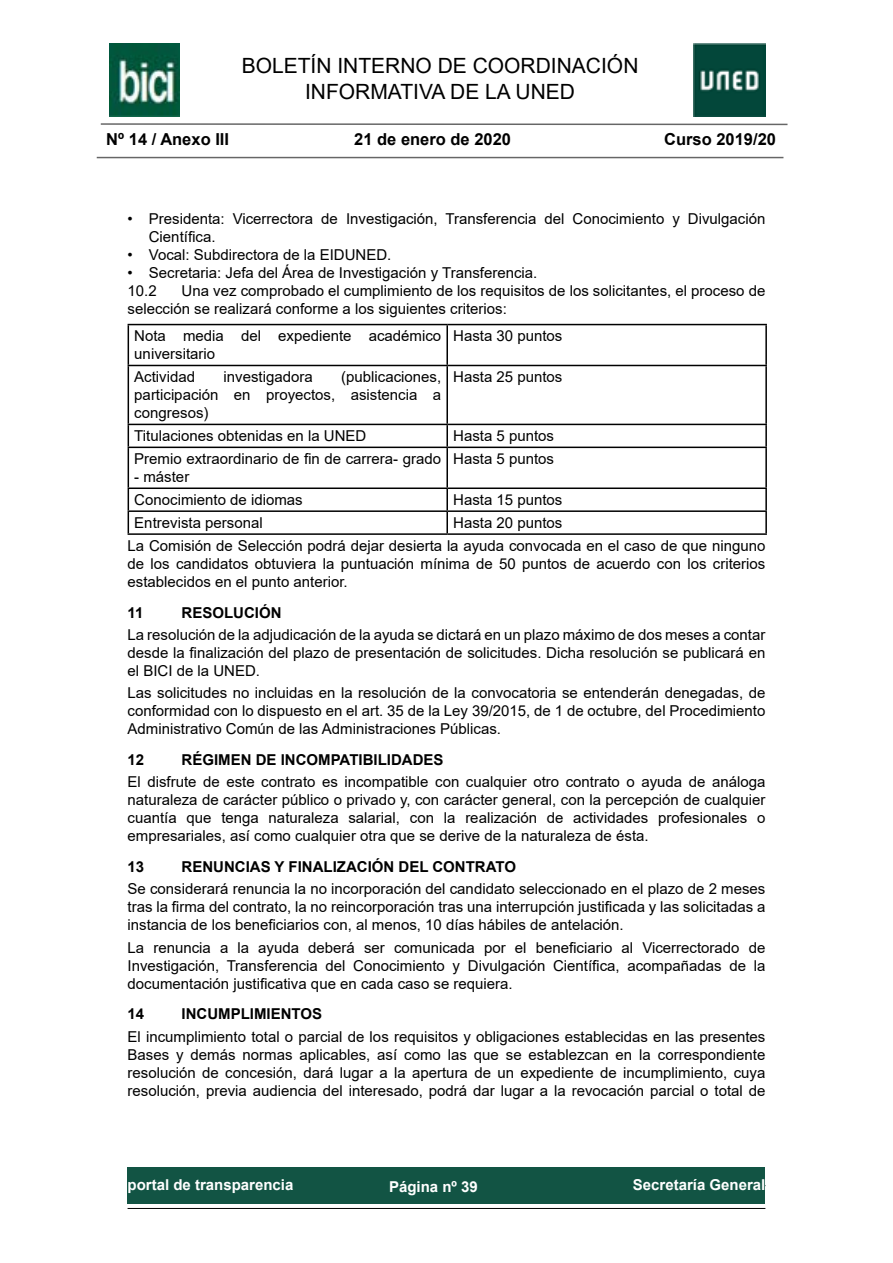
<style>
.page{position:relative;width:893px;height:1263px;background:#fff}
.page>*{position:absolute;margin:0;border:0;box-sizing:border-box;transform-origin:0 0}
.t1{font:21px/25.2px "Arial";color:#000;text-align:center}
.t2{font:700 16.5px "Arial";color:#000}
.t3{font:15px/18px "Arial";color:#000;text-align:justify}
.t4{font:700 15px "Arial";color:#000}
.t5{font:700 15px "Arial";color:#fff}
</style>
<div class="page">
<hr style="left:97px;top:157px;width:686px;height:1px;background:#000">
<img style="left:109px;top:44px;width:71px;height:72px">
<img style="left:693px;top:44px;width:72px;height:72px">
<div style="left:128px;top:1167px;width:637px;height:36px;background:#125444"></div>
<hr style="left:128px;top:1208px;width:637px;height:1px;background:#000">
<hr style="left:101px;top:123px;width:686px;height:2px;background:#000">
<hr style="left:128px;top:324px;width:319px;height:1px;background:#000">
<hr style="left:128px;top:325px;width:1px;height:40px;background:#000">
<hr style="left:447px;top:324px;width:320px;height:1px;background:#000">
<hr style="left:446px;top:325px;width:2px;height:40px;background:#000">
<hr style="left:765px;top:325px;width:2px;height:40px;background:#000">
<hr style="left:128px;top:365px;width:319px;height:1px;background:#000">
<hr style="left:128px;top:366px;width:1px;height:58px;background:#000">
<hr style="left:447px;top:365px;width:320px;height:1px;background:#000">
<hr style="left:446px;top:366px;width:2px;height:58px;background:#000">
<hr style="left:765px;top:366px;width:2px;height:58px;background:#000">
<hr style="left:128px;top:424px;width:319px;height:1px;background:#000">
<svg style="left:128px;top:425px;width:1px;height:22px"></svg>
<hr style="left:447px;top:424px;width:320px;height:1px;background:#000">
<hr style="left:446px;top:425px;width:2px;height:22px;background:#000">
<hr style="left:765px;top:425px;width:2px;height:22px;background:#000">
<hr style="left:128px;top:447px;width:319px;height:1px;background:#000">
<hr style="left:128px;top:448px;width:1px;height:39px;background:#000">
<hr style="left:447px;top:447px;width:320px;height:1px;background:#000">
<hr style="left:446px;top:448px;width:2px;height:39px;background:#000">
<hr style="left:765px;top:448px;width:2px;height:39px;background:#000">
<hr style="left:128px;top:487px;width:319px;height:2px;background:#000">
<hr style="left:447px;top:487px;width:320px;height:2px;background:#000">
<hr style="left:446px;top:489px;width:2px;height:21px;background:#000">
<hr style="left:765px;top:489px;width:2px;height:21px;background:#000">
<hr style="left:128px;top:510px;width:319px;height:2px;background:#000">
<svg style="left:128px;top:489px;width:1px;height:44px"></svg>
<hr style="left:447px;top:510px;width:320px;height:2px;background:#000">
<hr style="left:446px;top:512px;width:2px;height:21px;background:#000">
<hr style="left:765px;top:512px;width:2px;height:21px;background:#000">
<hr style="left:128px;top:533px;width:319px;height:2px;background:#000">
<hr style="left:447px;top:533px;width:320px;height:2px;background:#000">
<h1 class="t1" style="left:242px;top:53px;width:398px">BOLETÍN INTERNO DE COORDINACIÓN<br>INFORMATIVA DE LA UNED</h1>
<p class="t2" style="left:106px;top:128px;width:124px">Nº 14 / Anexo III</p>
<p class="t2" style="left:354px;top:128px;width:158px">21 de enero de 2020</p>
<p class="t2" style="left:664px;top:128px;width:113px">Curso 2019/20</p>
<p class="t3" style="left:149px;top:209px;width:618px;text-indent:-21px">• Presidenta: Vicerrectora de Investigación, Transferencia del Conocimiento y Divulgación<br>Científica.</p>
<p class="t3" style="left:128px;top:245px;width:265px">• Vocal: Subdirectora de la EIDUNED.</p>
<p class="t3" style="left:128px;top:263px;width:411px">• Secretaria: Jefa del Área de Investigación y Transferencia.<br>10.2</p>
<p class="t3" style="left:128px;top:281px;width:639px;text-indent:54px">Una vez comprobado el cumplimiento de los requisitos de los solicitantes, el proceso de selección se realizará conforme a los siguientes criterios:</p>
<p class="t3" style="left:134px;top:327px;width:308px">Nota media del expediente académico universitario</p>
<p class="t3" style="left:453px;top:327px;width:111px">Hasta 30 puntos</p>
<p class="t3" style="left:134px;top:368px;width:62px">Actividad</p>
<p class="t3" style="left:224px;top:368px;width:91px">investigadora</p>
<p class="t3" style="left:134px;top:368px;width:308px;text-indent:207px">(publicaciones, participación en proyectos, asistencia a congresos)</p>
<p class="t3" style="left:453px;top:368px;width:111px">Hasta 25 puntos</p>
<p class="t3" style="left:134px;top:427px;width:234px">Titulaciones obtenidas en la UNED</p>
<p class="t3" style="left:453px;top:427px;width:102px">Hasta 5 puntos</p>
<p class="t3" style="left:134px;top:450px;width:308px">Premio extraordinario de fin de carrera- grado</p>
<p class="t3" style="left:134px;top:468px;width:57px">- máster</p>
<p class="t3" style="left:453px;top:450px;width:102px">Hasta 5 puntos</p>
<p class="t3" style="left:134px;top:491px;width:170px">Conocimiento de idiomas</p>
<p class="t3" style="left:453px;top:491px;width:111px">Hasta 15 puntos</p>
<p class="t3" style="left:134px;top:514px;width:130px">Entrevista personal</p>
<p class="t3" style="left:128px;top:511px;width:639px;line-height:23px;text-indent:326px">Hasta 20 puntos<br>La Comisión de Selección podrá dejar desierta la ayuda convocada en el caso de que ninguno</p>
<p class="t3" style="left:128px;top:555px;width:639px">de los candidatos obtuviera la puntuación mínima de 50 puntos de acuerdo con los criterios establecidos en el punto anterior.</p>
<p class="t4" style="left:128px;top:602px;width:17px">11</p>
<p class="t4" style="left:182px;top:602px;width:102px">RESOLUCIÓN</p>
<p class="t3" style="left:128px;top:626px;width:639px">La resolución de la adjudicación de la ayuda se dictará en un plazo máximo de dos meses a contar desde la finalización del plazo de presentación de solicitudes. Dicha resolución se publicará en el BICI de la UNED.</p>
<p class="t3" style="left:128px;top:684px;width:639px">Las solicitudes no incluidas en la resolución de la convocatoria se entenderán denegadas, de conformidad con lo dispuesto en el art. 35 de la Ley 39/2015, de 1 de octubre, del Procedimiento Administrativo Común de las Administraciones Públicas.</p>
<p class="t4" style="left:128px;top:749px;width:18px">12</p>
<p class="t4" style="left:182px;top:749px;width:263px">RÉGIMEN DE INCOMPATIBILIDADES</p>
<p class="t3" style="left:128px;top:773px;width:639px">El disfrute de este contrato es incompatible con cualquier otro contrato o ayuda de análoga naturaleza de carácter público o privado y, con carácter general, con la percepción de cualquier cuantía que tenga naturaleza salarial, con la realización de actividades profesionales o empresariales, así como cualquier otra que se derive de la naturaleza de ésta.</p>
<p class="t4" style="left:128px;top:856px;width:18px">13</p>
<p class="t4" style="left:182px;top:856px;width:336px">RENUNCIAS Y FINALIZACIÓN DEL CONTRATO</p>
<p class="t3" style="left:128px;top:880px;width:639px">Se considerará renuncia la no incorporación del candidato seleccionado en el plazo de 2 meses tras la firma del contrato, la no reincorporación tras una interrupción justificada y las solicitadas a instancia de los beneficiarios con, al menos, 10 días hábiles de antelación.</p>
<p class="t3" style="left:128px;top:938px;width:639px">La renuncia a la ayuda deberá ser comunicada por el beneficiario al Vicerrectorado de Investigación, Transferencia del Conocimiento y Divulgación Científica, acompañadas de la documentación justificativa que en cada caso se requiera.</p>
<p class="t4" style="left:128px;top:1003px;width:18px">14</p>
<p class="t4" style="left:182px;top:1003px;width:142px">INCUMPLIMIENTOS</p>
<p class="t3" style="left:128px;top:1027px;width:639px">El incumplimiento total o parcial de los requisitos y obligaciones establecidas en las presentes Bases y demás normas aplicables, así como las que se establezcan en la correspondiente resolución de concesión, dará lugar a la apertura de un expediente de incumplimiento, cuya resolución, previa audiencia del interesado, podrá dar lugar a la revocación parcial o total de</p>
<p class="t5" style="left:128px;top:1174px;width:167px">portal de transparencia</p>
<p class="t5" style="left:389px;top:1176px;width:90px">Página nº 39</p>
<p class="t5" style="left:633px;top:1174px;width:134px">Secretaría General</p>
</div>
